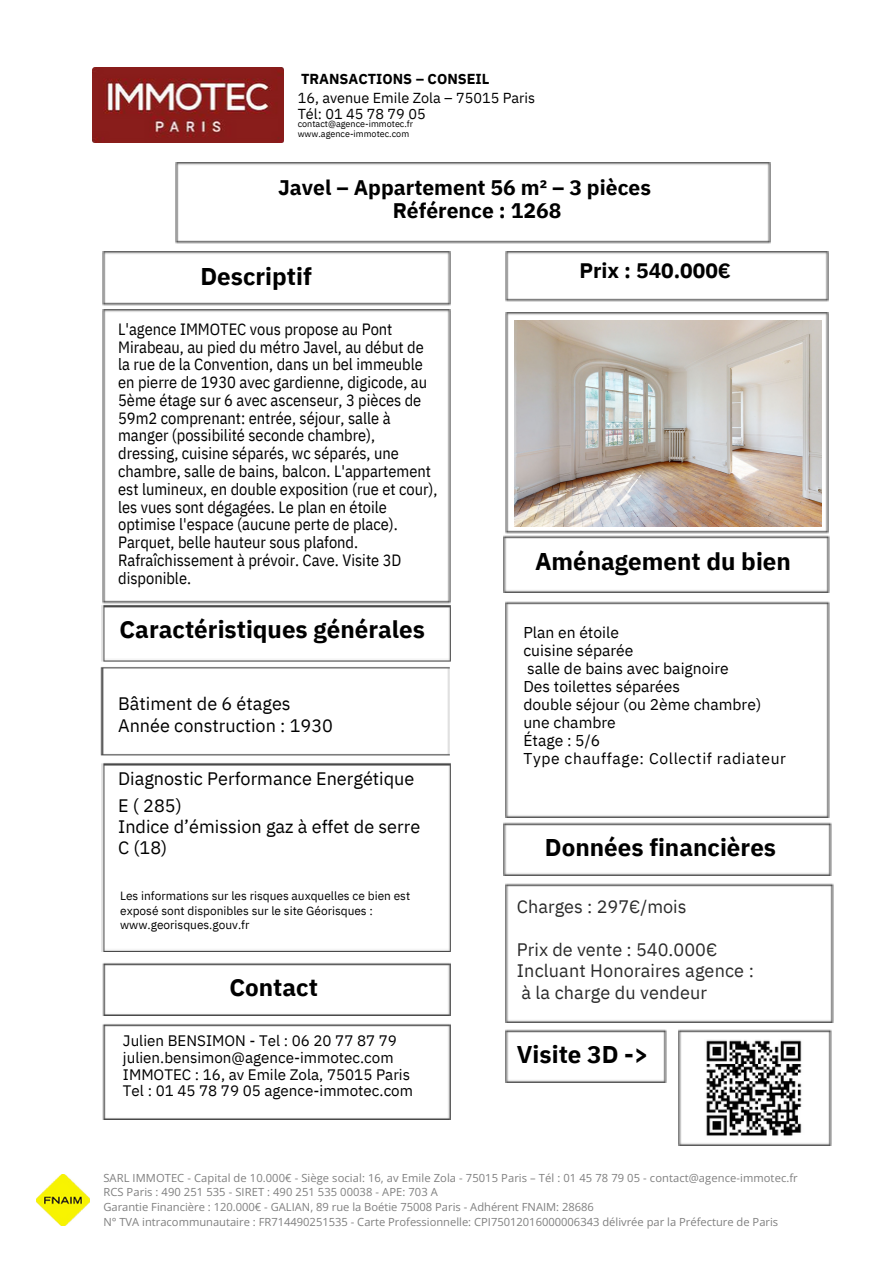
<style>
.page{position:relative;width:894px;height:1264px;background:#fff}
.page>*{position:absolute;margin:0;border:0;box-sizing:border-box;transform-origin:0 0}
.t1{font:700 24.15px "IBM Plex Sans";color:#000}
.t2{font:700 21px/23.7px "IBM Plex Sans";color:#000}
.t3{font:700 20.85px "IBM Plex Sans";color:#000}
.t4{font:18px "IBM Plex Sans";color:#000}
.t5{font:18px "IBM Plex Sans";letter-spacing:.005em;color:#2b2b2b}
.t6{font:16.35px/17.7px "IBM Plex Sans Cond";color:#000}
.t7{font:15.6px "IBM Plex Sans";color:#000}
.t8{font:15.6px "IBM Plex Sans";letter-spacing:.04em;color:#000}
.t9{font:15.15px/17px "IBM Plex Sans";color:#000}
.t10{font:14.4px "IBM Plex Sans";color:#000}
.t11{font:700 14.4px "IBM Plex Sans";color:#000}
.t12{font:11.85px/14.7px "IBM Plex Sans";color:#000}
.t13{font:11.1px/14.7px "Open Sans";color:#7f7f7f}
.t14{font:9px/10.2px "IBM Plex Sans";color:#000}
</style>
<div class="page">
<img style="left:37px;top:1174px;width:53px;height:51px">
<img style="left:93px;top:68px;width:190px;height:74px">
<img style="left:176px;top:162px;width:594px;height:81px">
<img style="left:102px;top:251px;width:348px;height:54px">
<img style="left:505px;top:251px;width:323px;height:51px">
<img style="left:101px;top:310px;width:349px;height:641px">
<img style="left:505px;top:313px;width:323px;height:220px">
<img style="left:102px;top:963px;width:348px;height:52px">
<img style="left:102px;top:1024px;width:348px;height:95px">
<img style="left:503px;top:535px;width:326px;height:57px">
<img style="left:505px;top:601px;width:324px;height:216px">
<img style="left:503px;top:822px;width:328px;height:53px">
<img style="left:505px;top:883px;width:327px;height:139px">
<img style="left:505px;top:1029px;width:161px;height:53px">
<img style="left:678px;top:1029px;width:153px;height:116px">
<img style="left:704px;top:1039px;width:100px;height:99px">
<img style="left:514px;top:320px;width:307px;height:206px">
<p class="t11" style="left:301px;top:69px;width:190px">TRANSACTIONS – CONSEIL</p>
<p class="t10" style="left:297px;top:88px;width:239px">16, avenue Emile Zola – 75015 Paris</p>
<p class="t10" style="left:297px;top:104px;width:129px">Tél: 01 45 78 79 05</p>
<p class="t14" style="left:297px;top:119px;width:117px">contact@agence-immotec.fr www.agence-immotec.com</p>
<p class="t2" style="left:392px;top:175px;width:260px;text-indent:-114px">Javel – Appartement 56 m² – 3 pièces<br>Référence : 1268</p>
<p class="t1" style="left:200px;top:260px;width:113px">Descriptif</p>
<p class="t6" style="left:118px;top:320px;width:321px">L'agence IMMOTEC vous propose au Pont Mirabeau, au pied du métro Javel, au début de la rue de la Convention, dans un bel immeuble en pierre de 1930 avec gardienne, digicode, au 5ème étage sur 6 avec ascenseur, 3 pièces de 59m2 comprenant: entrée, séjour, salle à manger (possibilité seconde chambre), dressing, cuisine séparés, wc séparés, une chambre, salle de bains, balcon. L'appartement est lumineux, en double exposition (rue et cour), les vues sont dégagées. Le plan en étoile optimise l'espace (aucune perte de place).<br>Parquet, belle hauteur sous plafond.<br>Rafraîchissement à prévoir. Cave. Visite 3D disponible.</p>
<p class="t1" style="left:119px;top:613px;width:307px">Caractéristiques générales</p>
<p class="t4" style="left:118px;top:691px;width:174px">Bâtiment de 6 étages</p>
<p class="t4" style="left:118px;top:713px;width:216px">Année construction : 1930</p>
<p class="t4" style="left:118px;top:766px;width:298px">Diagnostic Performance Energétique</p>
<p class="t4" style="left:118px;top:793px;width:65px">E ( 285)</p>
<p class="t4" style="left:118px;top:814px;width:304px">Indice d’émission gaz à effet de serre</p>
<p class="t4" style="left:118px;top:835px;width:51px">C (18)</p>
<p class="t12" style="left:120px;top:888px;width:291px">Les informations sur les risques auxquelles ce bien est exposé sont disponibles sur le site Géorisques : www.georisques.gouv.fr</p>
<p class="t1" style="left:229px;top:971px;width:90px">Contact</p>
<p class="t9" style="left:123px;top:1031px;width:291px">Julien BENSIMON - Tel : 06 20 77 87 79 julien.bensimon@agence-immotec.com IMMOTEC : 16, av Emile Zola, 75015 Paris Tel : 01 45 78 79 05 agence-immotec.com</p>
<p class="t3" style="left:579px;top:257px;width:153px">Prix : 540.000€</p>
<p class="t1" style="left:535px;top:545px;width:257px">Aménagement du bien</p>
<p class="t7" style="left:523px;top:621px;width:97px">Plan en étoile</p>
<p class="t7" style="left:523px;top:639px;width:112px">cuisine séparée</p>
<p class="t7" style="left:527px;top:657px;width:203px">salle de bains avec baignoire</p>
<p class="t7" style="left:523px;top:675px;width:158px">Des toilettes séparées</p>
<p class="t7" style="left:523px;top:693px;width:239px">double séjour (ou 2ème chambre)</p>
<p class="t7" style="left:523px;top:711px;width:94px">une chambre</p>
<p class="t7" style="left:523px;top:729px;width:78px">Étage : 5/6</p>
<p class="t8" style="left:523px;top:747px;width:264px">Type chauffage: Collectif radiateur</p>
<p class="t1" style="left:545px;top:831px;width:232px">Données financières</p>
<p class="t5" style="left:517px;top:894px;width:171px">Charges : 297€/mois</p>
<p class="t5" style="left:517px;top:937px;width:202px">Prix de vente : 540.000€</p>
<p class="t5" style="left:517px;top:958px;width:238px">Incluant Honoraires agence :</p>
<p class="t5" style="left:521px;top:980px;width:187px">à la charge du vendeur</p>
<p class="t1" style="left:517px;top:1037px;width:133px">Visite 3D -&gt;</p>
<p class="t13" style="left:103px;top:1169px;width:695px">SARL IMMOTEC - Capital de 10.000€ - Siège social: 16, av Emile Zola - 75015 Paris – Tél : 01 45 78 79 05 - contact@agence-immotec.fr<br>RCS Paris : 490 251 535 - SIRET : 490 251 535 00038 - APE: 703 A</p>
<p class="t13" style="left:103px;top:1199px;width:492px">Garantie Financière : 120.000€ - GALIAN, 89 rue la Boétie 75008 Paris - Adhérent FNAIM: 28686</p>
<p class="t13" style="left:103px;top:1213px;width:676px">N° TVA intracommunautaire : FR714490251535 - Carte Professionnelle: CPI75012016000006343 délivrée par la Préfecture de Paris</p>
</div>
